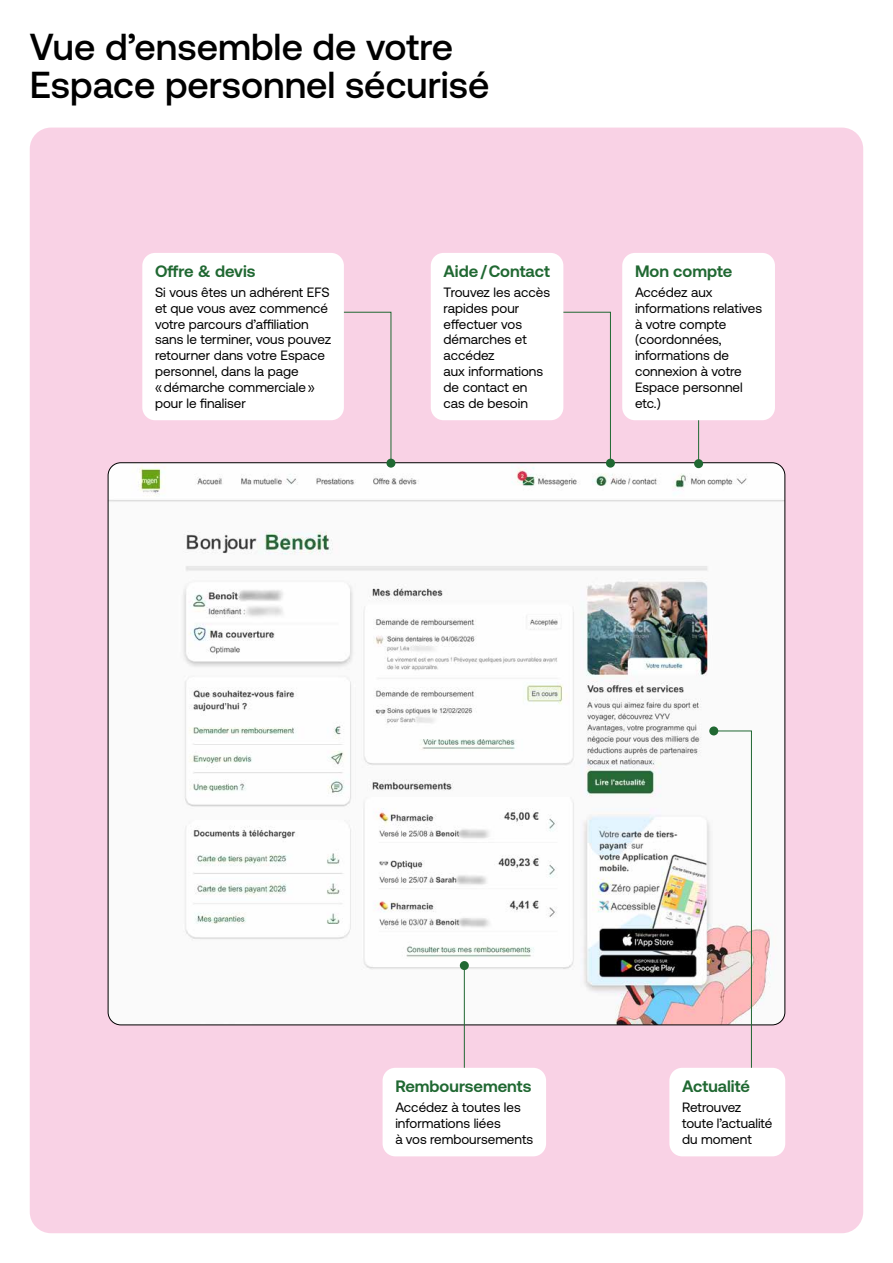
<style>
.page{position:relative;width:893px;height:1263px;background:#fff}
.page>*{position:absolute;margin:0;border:0;box-sizing:border-box;transform-origin:0 0}
.t1{font:500 37.5px/37.5px "Aeonik MGEN";color:#000}
.t2{font:700 16.5px "Aeonik MGEN";color:#206832}
.t3{font:13.5px/15.8px "Aeonik MGEN";color:#000}
</style>
<div class="page">
<div style="left:30px;top:128px;width:833px;height:1105px;background:#f9d2e5;border-radius:21px"></div>
<img style="left:108px;top:463px;width:677px;height:562px">
<hr style="left:698px;top:356px;width:1px;height:108px;background:#206832">
<div style="left:694px;top:459px;width:9px;height:9px;background:#206832;border-radius:50%"></div>
<hr style="left:464px;top:965px;width:1px;height:107px;background:#206832">
<div style="left:460px;top:961px;width:9px;height:9px;background:#206832;border-radius:50%"></div>
<div style="left:622px;top:253px;width:153px;height:167px;background:#fff;border-radius:13px"></div>
<div style="left:383px;top:1068px;width:163px;height:88px;background:#fff;border-radius:13px"></div>
<svg style="left:552px;top:311px;width:59px;height:153px"></svg>
<div style="left:606px;top:459px;width:9px;height:9px;background:#206832;border-radius:50%"></div>
<svg style="left:333px;top:311px;width:59px;height:153px"></svg>
<div style="left:386px;top:459px;width:9px;height:9px;background:#206832;border-radius:50%"></div>
<div style="left:431px;top:253px;width:132px;height:167px;background:#fff;border-radius:13px"></div>
<div style="left:142px;top:253px;width:202px;height:167px;background:#fff;border-radius:13px"></div>
<svg style="left:713px;top:730px;width:39px;height:338px;background:#f3e1e2"></svg>
<div style="left:709px;top:726px;width:9px;height:9px;background:#206832;border-radius:50%"></div>
<div style="left:669px;top:1068px;width:116px;height:88px;background:#fff;border-radius:13px"></div>
<h1 class="t1" style="left:30px;top:28px;width:461px">Vue d’ensemble de votre<br>Espace personnel sécurisé</h1>
<p class="t2" style="left:155px;top:262px;width:102px">Offre &amp; devis</p>
<p class="t3" style="left:155px;top:285px;width:178px">Si vous êtes un adhérent EFS et que vous avez commencé votre parcours d’affiliation sans le terminer, vous pouvez retourner dans votre Espace personnel, dans la page «démarche commerciale» pour le finaliser</p>
<p class="t2" style="left:443px;top:262px;width:108px">Aide/Contact</p>
<p class="t3" style="left:443px;top:285px;width:108px">Trouvez les accès rapides pour effectuer vos démarches et accédez<br>aux informations de contact en cas de besoin</p>
<p class="t2" style="left:635px;top:262px;width:99px">Mon compte</p>
<p class="t3" style="left:635px;top:285px;width:129px">Accédez aux informations relatives à votre compte (coordonnées, informations de connexion à votre<br>Espace personnel etc.)</p>
<p class="t2" style="left:395px;top:1077px;width:138px">Remboursements</p>
<p class="t3" style="left:395px;top:1099px;width:139px">Accédez à toutes les informations liées<br>à vos remboursements</p>
<p class="t2" style="left:682px;top:1077px;width:69px">Actualité</p>
<p class="t3" style="left:682px;top:1099px;width:92px">Retrouvez toute l’actualité du moment</p>
</div>
